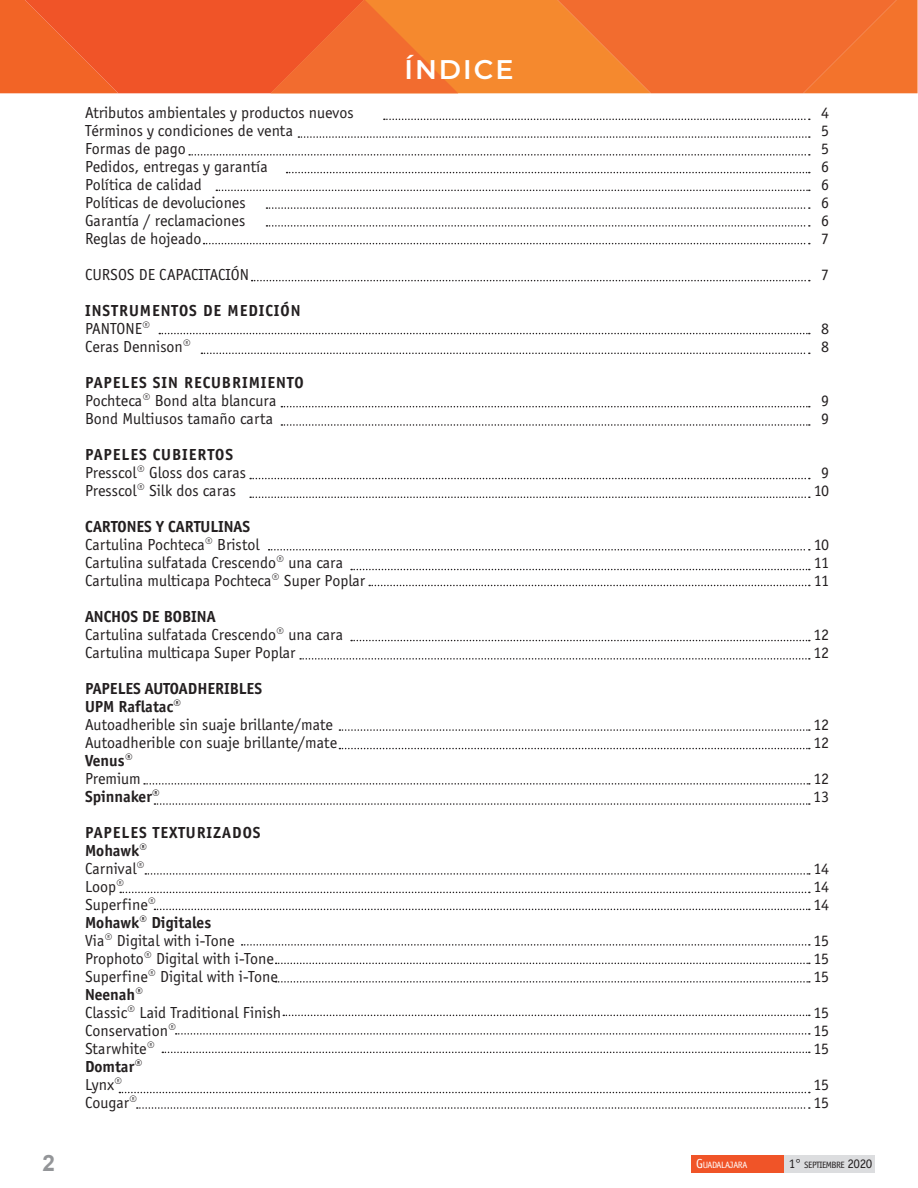
<style>
.page{position:relative;width:918px;height:1188px;background:#fff}
.page>*{position:absolute;margin:0;border:0;box-sizing:border-box;transform-origin:0 0}
.Texto_negritas{font:600 27px "Montserrat";letter-spacing:.075em;color:#fff}
.t1{font:700 22.5px "Arial";color:#939598}
.t2{font:16.5px "Officina Sans EF";color:#231f20}
.t3{font:700 16.5px "Officina Sans EF";color:#231f20}
.t4{font:700 16.5px "Officina Sans EF";letter-spacing:.06em;color:#231f20}
.t5{font:9.45px "Officina Sans EF";letter-spacing:-.045em;color:#231f20}
.t6{font:9.45px "Officina Sans EF";letter-spacing:-.045em;color:#fff}
.s1{font-size:13.5px}
</style>
<div class="page">
<div style="left:692px;top:1155px;width:95px;height:17px;background:#f05428"></div>
<div style="left:784px;top:1155px;width:91px;height:17px;background:#dcdddf"></div>
<svg style="left:0;top:0;width:918px;height:93px;background:#f26b2c"></svg>
<svg style="left:384px;top:119px;width:426px;height:1px"></svg>
<svg style="left:119px;top:1092px;width:691px;height:1px"></svg>
<svg style="left:137px;top:1107px;width:673px;height:2px"></svg>
<svg style="left:298px;top:136px;width:512px;height:2px"></svg>
<svg style="left:189px;top:154px;width:621px;height:2px"></svg>
<svg style="left:287px;top:172px;width:523px;height:1px"></svg>
<svg style="left:216px;top:190px;width:594px;height:1px"></svg>
<svg style="left:266px;top:207px;width:544px;height:2px"></svg>
<svg style="left:266px;top:225px;width:544px;height:2px"></svg>
<svg style="left:281px;top:406px;width:529px;height:1px"></svg>
<svg style="left:281px;top:424px;width:529px;height:2px"></svg>
<svg style="left:250px;top:478px;width:560px;height:1px"></svg>
<svg style="left:250px;top:497px;width:560px;height:1px"></svg>
<svg style="left:269px;top:549px;width:541px;height:2px"></svg>
<svg style="left:351px;top:569px;width:459px;height:1px"></svg>
<svg style="left:369px;top:585px;width:441px;height:1px"></svg>
<svg style="left:351px;top:640px;width:459px;height:1px"></svg>
<svg style="left:300px;top:658px;width:510px;height:2px"></svg>
<svg style="left:339px;top:729px;width:471px;height:2px"></svg>
<svg style="left:145px;top:873px;width:665px;height:2px"></svg>
<svg style="left:242px;top:944px;width:568px;height:2px"></svg>
<svg style="left:283px;top:1015px;width:527px;height:1px"></svg>
<svg style="left:339px;top:748px;width:471px;height:1px"></svg>
<svg style="left:120px;top:892px;width:690px;height:1px"></svg>
<svg style="left:276px;top:963px;width:534px;height:1px"></svg>
<svg style="left:176px;top:1033px;width:634px;height:2px"></svg>
<svg style="left:154px;top:909px;width:656px;height:1px"></svg>
<svg style="left:154px;top:803px;width:656px;height:2px"></svg>
<svg style="left:144px;top:783px;width:666px;height:2px"></svg>
<svg style="left:276px;top:981px;width:534px;height:2px"></svg>
<svg style="left:162px;top:1052px;width:648px;height:1px"></svg>
<svg style="left:204px;top:243px;width:606px;height:1px"></svg>
<svg style="left:252px;top:280px;width:558px;height:1px"></svg>
<svg style="left:159px;top:333px;width:651px;height:1px"></svg>
<svg style="left:201px;top:353px;width:609px;height:1px"></svg>
<p class="t2" style="left:85px;top:103px;width:270px">Atributos ambientales y productos nuevos</p>
<p class="t2" style="left:85px;top:121px;width:210px">Términos y condiciones de venta</p>
<p class="t2" style="left:85px;top:139px;width:102px">Formas de pago</p>
<p class="t2" style="left:85px;top:157px;width:184px">Pedidos, entregas y garantía</p>
<p class="t2" style="left:85px;top:175px;width:118px">Política de calidad</p>
<p class="t2" style="left:85px;top:193px;width:162px">Políticas de devoluciones</p>
<p class="t2" style="left:85px;top:211px;width:162px">Garantía / reclamaciones</p>
<p class="t2" style="left:85px;top:229px;width:118px">Reglas de hojeado</p>
<p class="t2" style="left:85px;top:265px;width:166px">CURSOS DE CAPACITACIÓN</p>
<p class="t4" style="left:85px;top:301px;width:217px">INSTRUMENTOS DE MEDICIÓN</p>
<p class="t2" style="left:85px;top:319px;width:67px">PANTONE®</p>
<p class="t2" style="left:85px;top:337px;width:108px">Ceras Dennison®</p>
<p class="t4" style="left:85px;top:373px;width:220px">PAPELES SIN RECUBRIMIENTO</p>
<p class="t2" style="left:85px;top:391px;width:193px">Pochteca® Bond alta blancura</p>
<p class="t2" style="left:85px;top:409px;width:190px">Bond Multiusos tamaño carta</p>
<p class="t4" style="left:85px;top:445px;width:150px">PAPELES CUBIERTOS</p>
<p class="t2" style="left:85px;top:463px;width:163px">Presscol® Gloss dos caras</p>
<p class="t2" style="left:85px;top:481px;width:152px">Presscol® Silk dos caras</p>
<p class="t3" style="left:85px;top:517px;width:167px">CARTONES Y CARTULINAS</p>
<p class="t2" style="left:85px;top:535px;width:176px">Cartulina Pochteca® Bristol</p>
<p class="t2" style="left:85px;top:553px;width:260px">Cartulina sulfatada Crescendo® una cara</p>
<p class="t2" style="left:85px;top:571px;width:282px">Cartulina multicapa Pochteca® Super Poplar</p>
<p class="t3" style="left:85px;top:607px;width:132px">ANCHOS DE BOBINA</p>
<p class="t2" style="left:85px;top:625px;width:260px">Cartulina sulfatada Crescendo® una cara</p>
<p class="t2" style="left:85px;top:643px;width:212px">Cartulina multicapa Super Poplar</p>
<p class="t3" style="left:85px;top:679px;width:179px">PAPELES AUTOADHERIBLES</p>
<p class="t3" style="left:85px;top:697px;width:98px">UPM Raflatac®</p>
<p class="t2" style="left:85px;top:715px;width:249px">Autoadherible sin suaje brillante/mate</p>
<p class="t2" style="left:85px;top:733px;width:254px">Autoadherible con suaje brillante/mate</p>
<p class="t3" style="left:85px;top:751px;width:49px">Venus®</p>
<p class="t2" style="left:85px;top:769px;width:57px">Premium</p>
<p class="t3" style="left:85px;top:787px;width:77px">Spinnaker®</p>
<p class="t4" style="left:85px;top:823px;width:177px">PAPELES TEXTURIZADOS</p>
<p class="t3" style="left:85px;top:841px;width:64px">Mohawk®</p>
<p class="t2" style="left:85px;top:859px;width:61px">Carnival®</p>
<p class="t2" style="left:85px;top:877px;width:41px">Loop®</p>
<p class="t2" style="left:85px;top:895px;width:73px">Superfine®</p>
<p class="t3" style="left:85px;top:913px;width:128px">Mohawk® Digitales</p>
<p class="t2" style="left:85px;top:931px;width:151px">Via® Digital with i-Tone</p>
<p class="t2" style="left:85px;top:949px;width:190px">Prophoto® Digital with i-Tone</p>
<p class="t2" style="left:85px;top:967px;width:194px">Superfine® Digital with i-Tone</p>
<p class="t3" style="left:85px;top:985px;width:60px">Neenah®</p>
<p class="t2" style="left:85px;top:1003px;width:198px">Classic® Laid Traditional Finish</p>
<p class="t2" style="left:85px;top:1021px;width:93px">Conservation®</p>
<p class="t2" style="left:85px;top:1039px;width:71px">Starwhite®</p>
<p class="t3" style="left:85px;top:1057px;width:59px">Domtar®</p>
<p class="t2" style="left:85px;top:1075px;width:39px">Lynx®</p>
<p class="t2" style="left:85px;top:1093px;width:54px">Cougar®</p>
<p class="Texto_negritas" style="left:404px;top:50px;width:111px">ÍNDICE</p>
<p class="t2" style="left:821px;top:103px;width:10px">4</p>
<p class="t2" style="left:821px;top:121px;width:10px">5</p>
<p class="t2" style="left:821px;top:139px;width:10px">5</p>
<p class="t2" style="left:821px;top:157px;width:10px">6</p>
<p class="t2" style="left:821px;top:175px;width:10px">6</p>
<p class="t2" style="left:821px;top:193px;width:10px">6</p>
<p class="t2" style="left:821px;top:211px;width:10px">6</p>
<p class="t2" style="left:821px;top:229px;width:10px">7</p>
<p class="t2" style="left:821px;top:265px;width:10px">7</p>
<p class="t2" style="left:821px;top:319px;width:10px">8</p>
<p class="t2" style="left:821px;top:337px;width:10px">8</p>
<p class="t2" style="left:821px;top:391px;width:10px">9</p>
<p class="t2" style="left:821px;top:409px;width:10px">9</p>
<p class="t2" style="left:821px;top:463px;width:10px">9</p>
<p class="t2" style="left:814px;top:481px;width:17px">10</p>
<p class="t2" style="left:814px;top:535px;width:17px">10</p>
<p class="t2" style="left:814px;top:553px;width:17px">11</p>
<p class="t2" style="left:814px;top:571px;width:17px">11</p>
<p class="t2" style="left:813px;top:625px;width:17px">12</p>
<p class="t2" style="left:813px;top:643px;width:17px">12</p>
<p class="t2" style="left:813px;top:715px;width:17px">12</p>
<p class="t2" style="left:813px;top:733px;width:17px">12</p>
<p class="t2" style="left:813px;top:769px;width:17px">12</p>
<p class="t2" style="left:813px;top:787px;width:17px">13</p>
<p class="t2" style="left:814px;top:859px;width:17px">14</p>
<p class="t2" style="left:814px;top:877px;width:17px">14</p>
<p class="t2" style="left:814px;top:895px;width:17px">14</p>
<p class="t2" style="left:813px;top:931px;width:17px">15</p>
<p class="t2" style="left:813px;top:949px;width:17px">15</p>
<p class="t2" style="left:813px;top:967px;width:17px">15</p>
<p class="t2" style="left:813px;top:1003px;width:17px">15</p>
<p class="t2" style="left:813px;top:1021px;width:17px">15</p>
<p class="t2" style="left:813px;top:1039px;width:17px">15</p>
<p class="t2" style="left:813px;top:1075px;width:17px">15</p>
<p class="t2" style="left:813px;top:1093px;width:17px">15</p>
<h2 class="t1" style="left:43px;top:1148px;width:14px">2</h2>
<p class="t6" style="left:696px;top:1159px;width:53px"><span class="s1">G</span>UADALAJARA</p>
<p class="t5" style="left:789px;top:1159px;width:85px"><span class="s1">1°</span> SEPTIEMBRE <span class="s1">2020</span></p>
</div>
